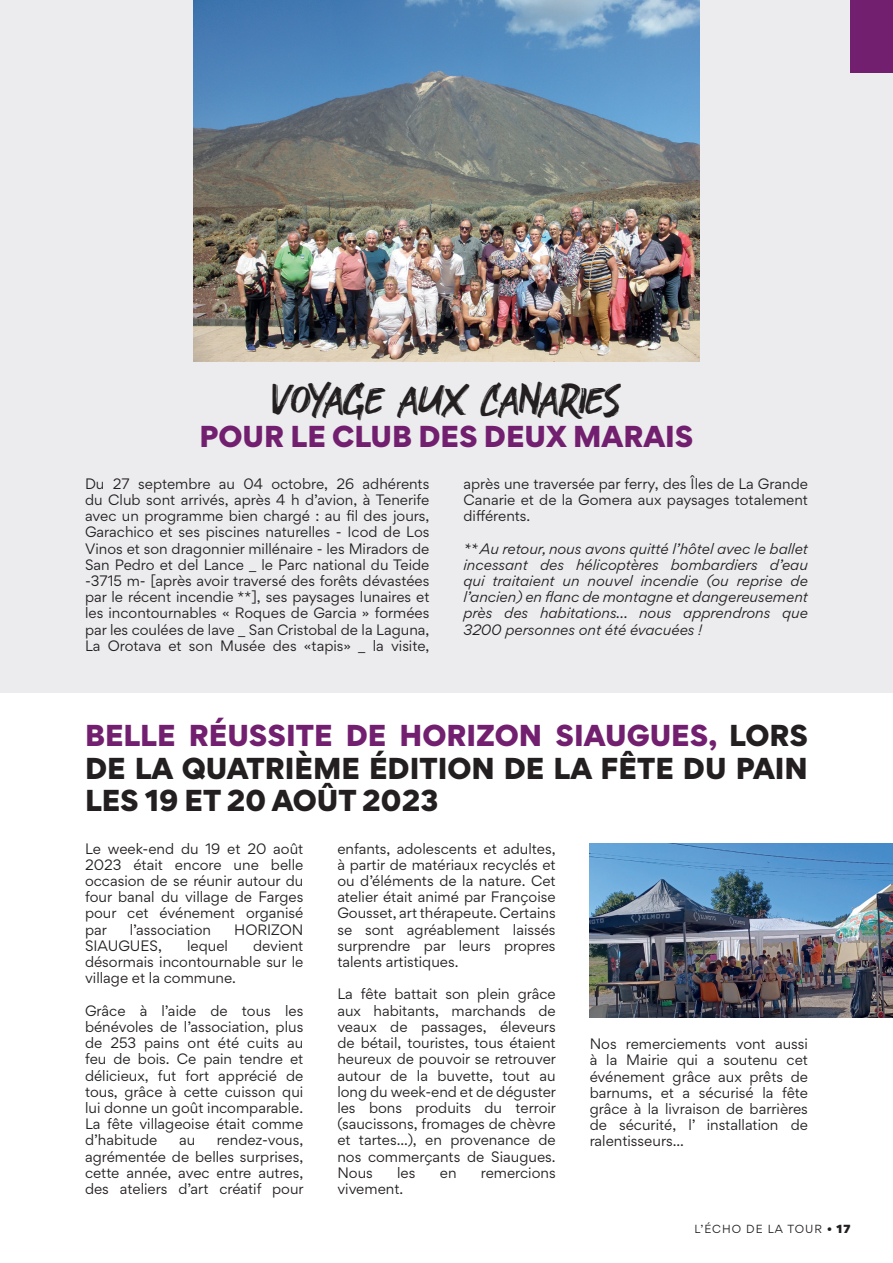
<style>
.page{position:relative;width:893px;height:1263px;background:#fff}
.page>*{position:absolute;margin:0;border:0;box-sizing:border-box;transform-origin:0 0}
.t1{font:45px "Grotters";letter-spacing:-.015em;color:#231f20}
.t2{font:900 27px/32.4px "Gordita";color:#231f20;text-align:justify}
.t3{font:900 27px "Gordita";color:#721f70}
.t4{font:13.5px/16.2px "Gordita";color:#231f20;text-align:justify}
.t5{font:italic 13.5px/16.2px "Gordita";color:#231f20;text-align:justify}
.t6{font:10.5px "Gordita";letter-spacing:.1em;color:#231f20}
.s1{color:#721f70}
.s2{font-weight:900}
</style>
<div class="page">
<div style="left:0;top:0;width:893px;height:692px;background:#ececee"></div>
<div style="left:850px;top:0;width:43px;height:72px;background:#721f70"></div>
<img style="left:193px;top:0;width:507px;height:361px">
<img style="left:590px;top:843px;width:303px;height:175px">
<h1 class="t1" style="left:273px;top:375px;width:349px">VOYAGE AUX CANARIES</h1>
<h2 class="t3" style="left:200px;top:414px;width:495px">POUR LE CLUB DES DEUX MARAIS</h2>
<p class="t4" style="left:85px;top:475px;width:346px">Du 27 septembre au 04 octobre, 26 adhérents du Club sont arrivés, après 4 h d’avion, à Tenerife avec un programme bien chargé : au fil des jours, Garachico et ses piscines naturelles - I cod de Los Vinos et son dragonnier millénaire - les M iradors de San Pedro et del Lance _ le Parc national du Teide -3715 m- [après avoir traversé des forêts dévastées par le récent incendie **], ses paysages lunaires et les incontournables « Roques de Garcia » formées par les coulées de lave _ San Cristobal de la Laguna, La Orotava et son M usée des «tapis» _ la visite,</p>
<p class="t4" style="left:463px;top:475px;width:346px">après une traversée par ferry, des Îles de La Grande Canarie et de la Gomera aux paysages totalement différents.</p>
<p class="t5" style="left:463px;top:540px;width:346px">** Au retour, nous avons quitté l’hôtel avec le ballet incessant des hélicoptères bombardiers d’eau qui traitaient un nouvel incendie (ou reprise de l’ancien) en flanc de montagne et dangereusement près des habitations… nous apprendrons que 3200 personnes ont été évacuées !</p>
<h2 class="t3" style="left:85px;top:713px;width:433px">BELLE RÉUSSITE DE HORIZON</h2>
<h2 class="t3" style="left:556px;top:713px;width:20px">SIAUGUES</h2>
<h2 class="t2" style="left:85px;top:719px;width:724px;text-indent:623px"><span class="s1">,</span> LORS DE LA QUATRIÈME ÉDITION DE LA FÊTE DU PAIN LES 19 ET 20 AOÛT 2023</h2>
<p class="t4" style="left:85px;top:840px;width:220px">Le week-end du 19 et 20 août 2023 était encore une belle occasion de se réunir autour du four banal du village de Farges pour cet événement organisé par</p>
<p class="t4" style="left:130px;top:921px;width:83px">l’association</p>
<p class="t4" style="left:234px;top:921px;width:68px">HORIZON</p>
<p class="t4" style="left:85px;top:937px;width:10px">SIAUGUES</p>
<p class="t4" style="left:158px;top:937px;width:5px">,</p>
<p class="t4" style="left:187px;top:937px;width:42px">lequel</p>
<p class="t4" style="left:85px;top:937px;width:220px;text-indent:168px">devient désormais incontournable sur le village et la commune.</p>
<p class="t4" style="left:85px;top:1002px;width:220px">Grâce à l’aide de tous les bénévoles de l’association, plus de 253 pains ont été cuits au feu de bois. Ce pain tendre et délicieux, fut fort apprécié de tous, grâce à cette cuisson qui lui donne un goût incomparable.<br>La fête villageoise était comme d’habitude</p>
<p class="t4" style="left:85px;top:1132px;width:220px;text-indent:132px">rendez-vous, agrémentée de belles surprises, cette année, avec entre autres, des ateliers d’art créatif pour</p>
<p class="t4" style="left:179px;top:1132px;width:18px">au</p>
<p class="t4" style="left:337px;top:840px;width:220px">enfants, adolescents et adultes, à partir de matériaux recyclés et ou d’éléments de la nature. Cet atelier était animé par Françoise Gousset, art thérapeute. Certains se sont agréablement laissés surprendre par leurs propres talents artistiques.</p>
<p class="t4" style="left:337px;top:986px;width:220px">La fête battait son plein grâce aux habitants, marchands de veaux de passages, éleveurs de bétail, touristes, tous étaient heureux de pouvoir se retrouver autour de la buvette, tout au long du week-end et de déguster les bons produits du terroir (saucissons, fromages de chèvre et tartes...), en provenance de nos commerçants de Siaugues.<br>Nous</p>
<p class="t4" style="left:397px;top:1164px;width:20px">les</p>
<p class="t4" style="left:440px;top:1164px;width:18px">en</p>
<p class="t4" style="left:481px;top:1164px;width:76px">remercions</p>
<p class="t4" style="left:337px;top:1180px;width:67px">vivement.</p>
<p class="t4" style="left:590px;top:1035px;width:220px">N os remerciements vont aussi à la Mairie qui a soutenu cet événement grâce aux prêts de barnums, et a sécurisé la fête grâce à la livraison de barrières de sécurité, l’ installation de ralentisseurs...</p>
<p class="t6" style="left:695px;top:1221px;width:157px">l’écho de la tour <span class="s2">• 17</span></p>
</div>
